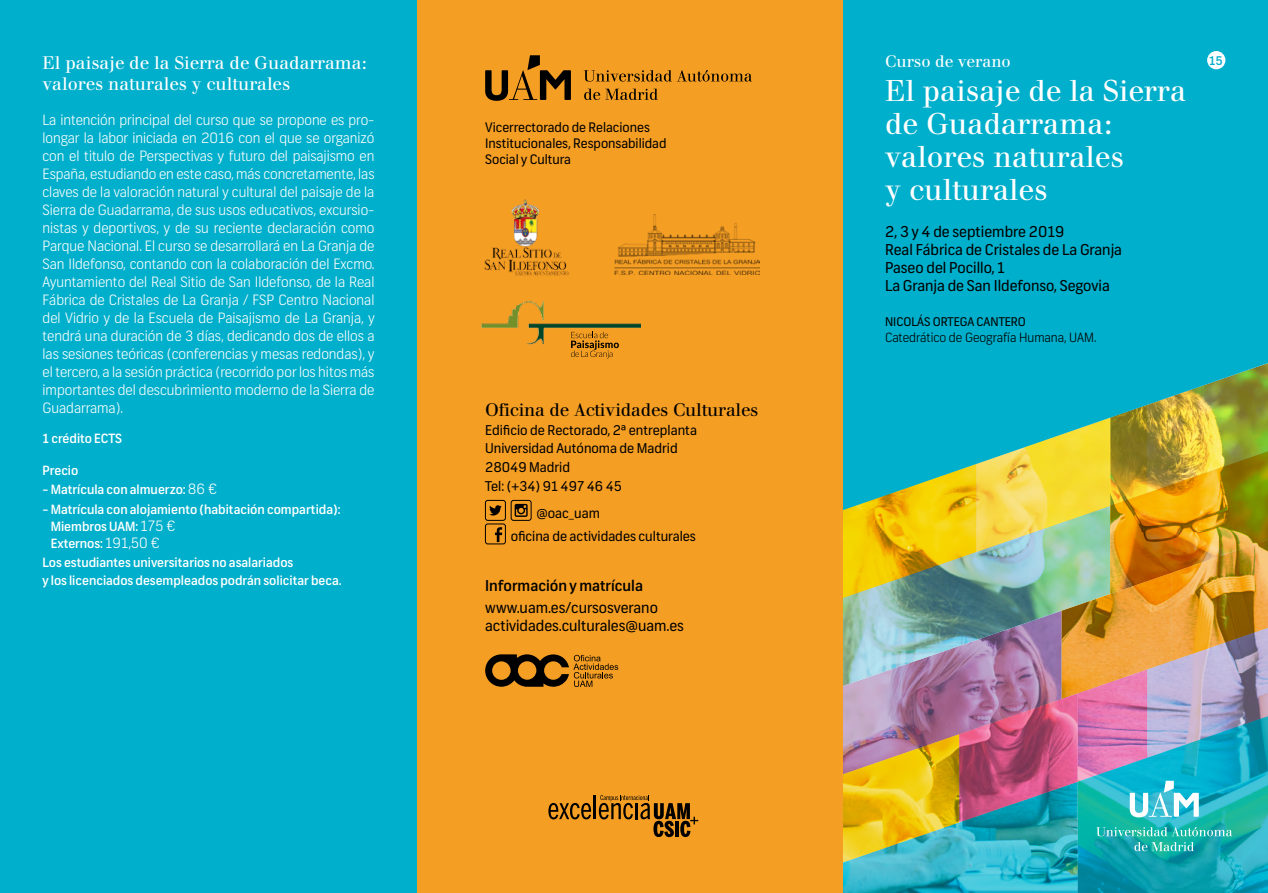
<style>
.page{position:relative;width:1268px;height:893px;background:#fff}
.page>*{position:absolute;margin:0;border:0;box-sizing:border-box;transform-origin:0 0}
.t1{font:29.7px/33px "Walbaum";color:#fff}
.t2{font:18px/21px "Walbaum";color:#fff}
.t3{font:18px "Walbaum";letter-spacing:-.01em;color:#000}
.t4{font:16.5px "Walbaum";color:#fff}
.t5{font:15px/18px "Frank";color:#000}
.t6{font:500 15px "Frank";color:#000}
.t7{font:300 14.25px/18px "Frank";color:#fff;text-align:justify}
.t8{font:13.5px/18.8px "Frank";color:#000}
.t9{font:13.2px/15.8px "Frank";color:#000}
.t10{font:500 12.75px/17.2px "Frank";color:#fff}
.t11{font:300 12.75px "Frank";color:#000}
.t12{font:12px "Frank";color:#000}
.t13{font:500 12px "Frank";color:#00afcb}
.s1{font-weight:300;font-size:14.25px}
</style>
<div class="page">
<div style="left:0;top:0;width:417px;height:893px;background:#00afcb"></div>
<div style="left:842px;top:0;width:425px;height:359px;background:#00afcb"></div>
<img style="left:842px;top:359px;width:425px;height:534px">
<div style="left:417px;top:0;width:425px;height:893px;background:#f59e24"></div>
<svg style="left:548px;top:803px;width:43px;height:16px"></svg>
<hr style="left:593px;top:795px;width:3px;height:24px;background:#000">
<svg style="left:598px;top:795px;width:100px;height:42px"></svg>
<div style="left:485px;top:500px;width:20px;height:21px;border:1px solid #000;border-radius:2px"></div>
<svg style="left:489px;top:505px;width:12px;height:11px"></svg>
<div style="left:511px;top:500px;width:20px;height:21px;border:1px solid #000;border-radius:2px"></div>
<svg style="left:514px;top:504px;width:13px;height:13px"></svg>
<div style="left:485px;top:524px;width:20px;height:20px;border:1px solid #000;border-radius:2px"></div>
<svg style="left:495px;top:527px;width:7px;height:15px"></svg>
<svg style="left:485px;top:654px;width:133px;height:33px"></svg>
<svg style="left:583px;top:70px;width:169px;height:12px"></svg>
<svg style="left:584px;top:89px;width:73px;height:11px"></svg>
<svg style="left:485px;top:55px;width:86px;height:46px"></svg>
<div style="left:1206px;top:51px;width:19px;height:18px;background:#fff;border-radius:50%"></div>
<img style="left:614px;top:215px;width:145px;height:59px">
<img style="left:484px;top:199px;width:85px;height:76px">
<svg style="left:571px;top:354px;width:42px;height:5px"></svg>
<img style="left:481px;top:301px;width:160px;height:53px">
<p class="t2" style="left:43px;top:52px;width:326px">El paisaje de la Sierra de Guadarrama: valores naturales y culturales</p>
<p class="t7" style="left:43px;top:111px;width:333px">La intención principal del curso que se propone es pro&shy;longar la labor iniciada en 2016 con el que se organizó con el titulo de Perspectivas y futuro del paisajismo en España, estudiando en este caso, más concretamente, las claves de la valoración natural y cultural del paisaje de la Sierra de Guadarrama, de sus usos educativos, excursio&shy;nistas y deportivos, y de su reciente declaración como Parque Nacional. El curso se desarrollará en La Granja de San Ildefonso, contando con la colaboración del Excmo.<br>Ayuntamiento del Real Sitio de San Ildefonso, de la Real Fábrica de Cristales de La Granja / FSP Centro Nacional del Vidrio y de la Escuela de Paisajismo de La Granja, y tendrá una duración de 3 días, dedicando dos de ellos a las sesiones teóricas (conferencias y mesas redondas), y el tercero, a la sesión práctica (recorrido por los hitos más importantes del descubrimiento moderno de la Sierra de Guadarrama).</p>
<p class="t10" style="left:43px;top:430px;width:81px">1 crédito ECTS</p>
<p class="t10" style="left:43px;top:462px;width:37px">Precio</p>
<p class="t10" style="left:43px;top:481px;width:176px">- Matrícula con almuerzo: <span class="s1">86 €</span></p>
<p class="t10" style="left:51px;top:501px;width:291px;text-indent:-8px">- Matrícula con alojamiento (habitación compartida):<br>Miembros UAM: <span class="s1">175 €<br></span>Externos: <span class="s1">191,50 €</span></p>
<p class="t10" style="left:43px;top:555px;width:301px">Los estudiantes universitarios no asalariados<br>y los licenciados desempleados podrán solicitar beca.</p>
<p class="t9" style="left:485px;top:120px;width:183px">Vicerrectorado de Relaciones<br>Institucionales, Responsabilidad<br>Social y Cultura</p>
<p class="t3" style="left:485px;top:399px;width:275px">Oficina de Actividades Culturales</p>
<p class="t8" style="left:485px;top:421px;width:213px">Edificio de Rectorado, 2ª entreplanta<br>Universidad Autónoma de Madrid<br>28049 Madrid<br>Tel: (+34) 91 497 46 45</p>
<p class="t8" style="left:510px;top:502px;width:187px;line-height:23px;text-indent:26px">@oac_uam<br>oficina de actividades culturales</p>
<p class="t6" style="left:485px;top:576px;width:159px">Información y matrícula</p>
<p class="t5" style="left:485px;top:599px;width:200px">www.uam.es/cursosverano actividades.culturales@uam.es</p>
<p class="t4" style="left:884px;top:52px;width:127px">Curso de verano</p>
<h1 class="t1" style="left:884px;top:74px;width:302px">El paisaje de la Sierra de Guadarrama: valores naturales<br>y culturales</h1>
<p class="t5" style="left:884px;top:223px;width:238px">2, 3 y 4 de septiembre 2019<br>Real Fábrica de Cristales de La Granja<br>Paseo del Pocillo, 1<br>La Granja de San Ildefonso, Segovia</p>
<p class="t12" style="left:884px;top:314px;width:142px">NICOLÁS ORTEGA CANTERO</p>
<p class="t11" style="left:884px;top:330px;width:213px">Catedrático de Geografía Humana, UAM.</p>
<p class="t13" style="left:1208px;top:53px;width:15px">15</p>
</div>
